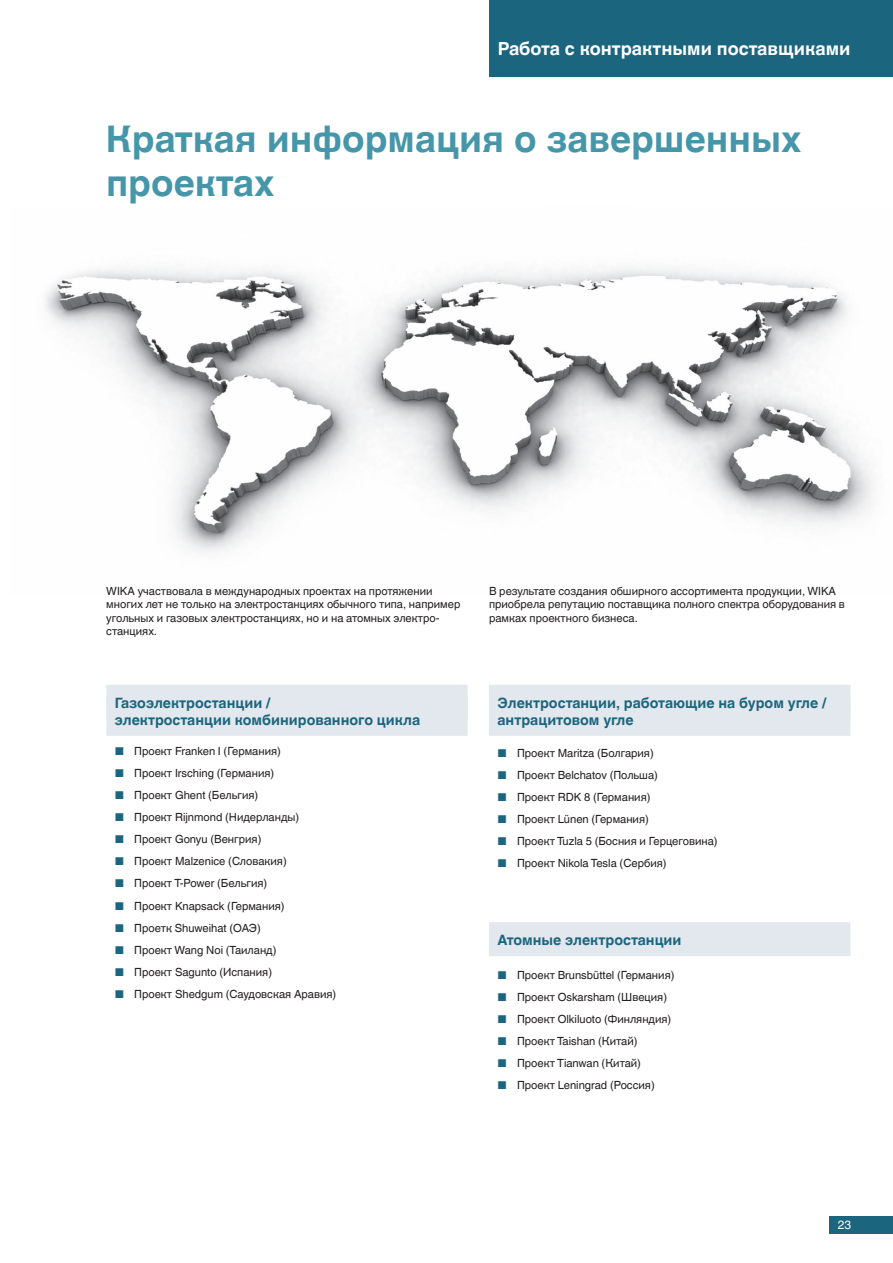
<style>
.page{position:relative;width:893px;height:1263px;background:#fff}
.page>*{position:absolute;margin:0;border:0;box-sizing:border-box;transform-origin:0 0}
.Headline_30_37_GREP{font:700 36.75px/44.1px "Helvetica World";color:#4696aa}
.Category_right_GREP{font:700 18px "Helvetica World";color:#fff}
.Subline_Absatzlinie{font:700 14.25px "Helvetica World";color:#1c657f}
.t1{font:12px "Helvetica World";color:#fff}
.Body_9_12_GREP{font:11.25px/13.5px "Helvetica World";color:#231f20}
.s1{color:#1c657f}
</style>
<div class="page">
<img style="left:45px;top:267px;width:830px;height:286px">
<div style="left:829px;top:1216px;width:64px;height:17px;background:#1c657f"></div>
<div style="left:489px;top:0;width:404px;height:77px;background:#1c657f"></div>
<div style="left:489px;top:922px;width:361px;height:34px;background:#e2e8ed"></div>
<div style="left:106px;top:685px;width:362px;height:34px;background:#e2e8ed"></div>
<div style="left:106px;top:702px;width:362px;height:34px;background:#e2e8ed"></div>
<div style="left:489px;top:685px;width:361px;height:34px;background:#e2e8ed"></div>
<div style="left:489px;top:702px;width:361px;height:34px;background:#e2e8ed"></div>
<p class="Category_right_GREP" style="left:498px;top:39px;width:354px">Работа с контрактными поставщиками</p>
<p class="Headline_30_37_GREP" style="left:106px;top:117px;width:697px">Краткая информация о завершенных проектах</p>
<p class="Body_9_12_GREP" style="left:106px;top:584px;width:356px">WIKA участвовала в международных проектах на протяжении многих лет не только на электростанциях обычного типа, например угольных и газовых электростанциях, но и на атомных электро&shy;станциях.</p>
<p class="Body_9_12_GREP" style="left:489px;top:584px;width:357px">В результате создания обширного ассортимента продукции, WIKA приобрела репутацию поставщика полного спектра оборудования в рамках проектного бизнеса.</p>
<p class="Subline_Absatzlinie" style="left:115px;top:694px;width:157px">Газоэлектростанции /</p>
<p class="Subline_Absatzlinie" style="left:115px;top:711px;width:307px">электростанции комбинированного цикла</p>
<p class="Body_9_12_GREP" style="left:115px;top:745px;width:168px"><span class="s1">■</span> Проект Franken I (Германия)</p>
<p class="Body_9_12_GREP" style="left:115px;top:767px;width:161px"><span class="s1">■</span> Проект Irsching (Германия)</p>
<p class="Body_9_12_GREP" style="left:115px;top:789px;width:145px"><span class="s1">■</span> Проект Ghent (Бельгия)</p>
<p class="Body_9_12_GREP" style="left:115px;top:811px;width:186px"><span class="s1">■</span> Проект Rijnmond (Нидерланды)</p>
<p class="Body_9_12_GREP" style="left:115px;top:833px;width:148px"><span class="s1">■</span> Проект Gonyu (Венгрия)</p>
<p class="Body_9_12_GREP" style="left:115px;top:855px;width:173px"><span class="s1">■</span> Проект Malzenice (Словакия)</p>
<p class="Body_9_12_GREP" style="left:115px;top:877px;width:154px"><span class="s1">■</span> Проект T-Power (Бельгия)</p>
<p class="Body_9_12_GREP" style="left:115px;top:899px;width:171px"><span class="s1">■</span> Проект Knapsack (Германия)</p>
<p class="Body_9_12_GREP" style="left:115px;top:921px;width:147px"><span class="s1">■</span> Проетк Shuweihat (ОАЭ)</p>
<p class="Body_9_12_GREP" style="left:115px;top:943px;width:163px"><span class="s1">■</span> Проект Wang Noi (Таиланд)</p>
<p class="Body_9_12_GREP" style="left:115px;top:965px;width:159px"><span class="s1">■</span> Проект Sagunto (Испания)</p>
<p class="Body_9_12_GREP" style="left:115px;top:987px;width:223px"><span class="s1">■</span> Проект Shedgum (Саудовская Аравия)</p>
<p class="Subline_Absatzlinie" style="left:497px;top:694px;width:330px">Электростанции, работающие на буром угле /</p>
<p class="Subline_Absatzlinie" style="left:497px;top:711px;width:138px">антрацитовом угле</p>
<p class="Body_9_12_GREP" style="left:497px;top:746px;width:158px"><span class="s1">■</span> Проект Maritza (Болгария)</p>
<p class="Body_9_12_GREP" style="left:497px;top:768px;width:162px"><span class="s1">■</span> Проект Belchatov (Польша)</p>
<p class="Body_9_12_GREP" style="left:497px;top:790px;width:154px"><span class="s1">■</span> Проект RDK 8 (Германия)</p>
<p class="Body_9_12_GREP" style="left:497px;top:812px;width:153px"><span class="s1">■</span> Проект Lünen (Германия)</p>
<p class="Body_9_12_GREP" style="left:497px;top:834px;width:222px"><span class="s1">■</span> Проект Tuzla 5 (Босния и Герцеговина)</p>
<p class="Body_9_12_GREP" style="left:497px;top:856px;width:171px"><span class="s1">■</span> Проект Nikola Tesla (Сербия)</p>
<p class="Subline_Absatzlinie" style="left:497px;top:932px;width:185px">Атомные электростанции</p>
<p class="Body_9_12_GREP" style="left:497px;top:968px;width:178px"><span class="s1">■</span> Проект Brunsbüttel (Германия)</p>
<p class="Body_9_12_GREP" style="left:497px;top:990px;width:171px"><span class="s1">■</span> Проект Oskarsham (Швеция)</p>
<p class="Body_9_12_GREP" style="left:497px;top:1012px;width:175px"><span class="s1">■</span> Проект Olkiluoto (Финляндия)</p>
<p class="Body_9_12_GREP" style="left:497px;top:1034px;width:142px"><span class="s1">■</span> Проект Taishan (Китай)</p>
<p class="Body_9_12_GREP" style="left:497px;top:1056px;width:145px"><span class="s1">■</span> Проект Tianwan (Китай)</p>
<p class="Body_9_12_GREP" style="left:497px;top:1078px;width:159px"><span class="s1">■</span> Проект Leningrad (Россия)</p>
<p class="t1" style="left:838px;top:1218px;width:15px">23</p>
</div>
